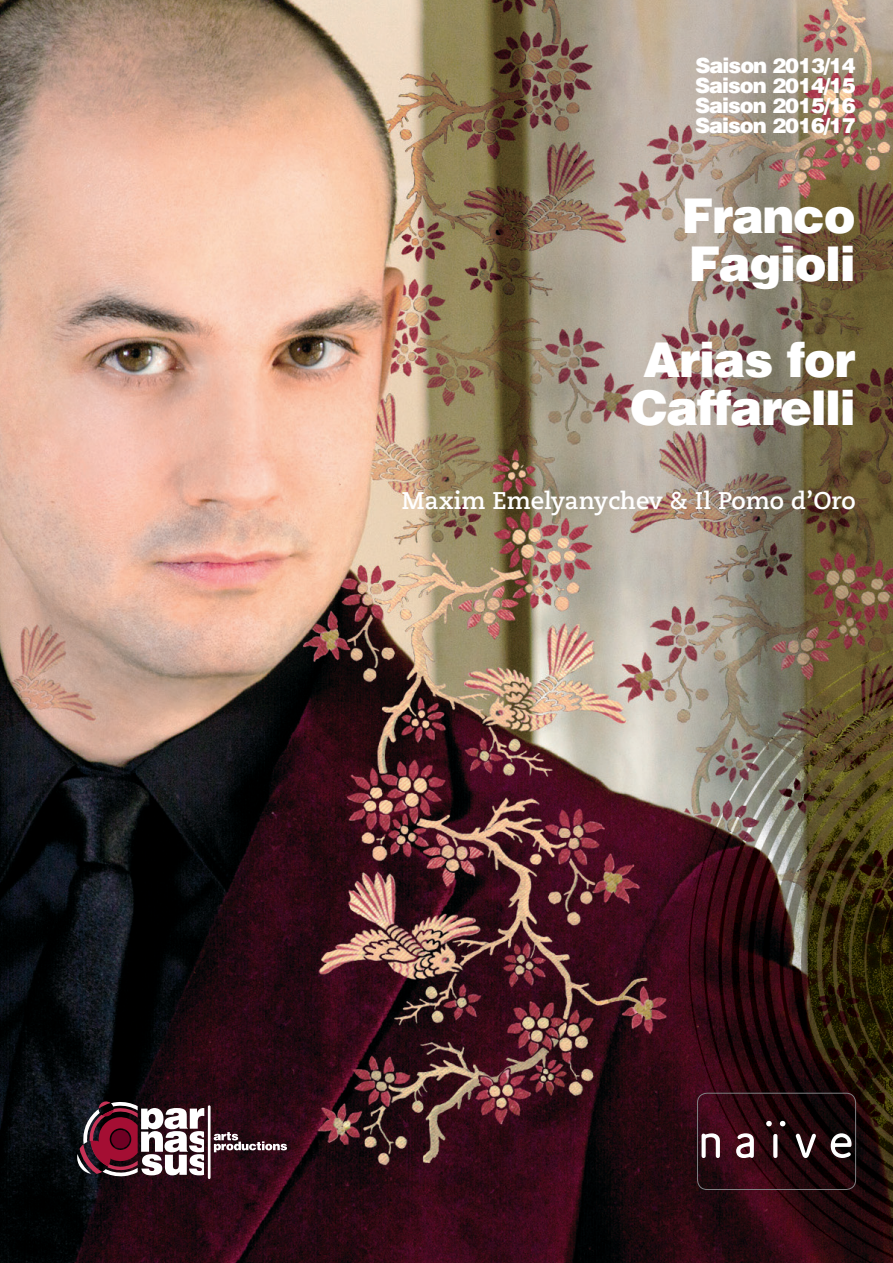
<style>
.page{position:relative;width:893px;height:1263px;background:#fff}
.page>*{position:absolute;margin:0;border:0;box-sizing:border-box;transform-origin:0 0}
.t1{font:900 48px/48px "Helvetica";letter-spacing:-.03em;color:#fff}
.t2{font:700 24px "PMN Caecilia";color:#fff}
.t3{font:900 21px/20px "Helvetica";letter-spacing:-.05em;color:#fff;text-align:justify}
</style>
<div class="page">
<img style="left:0;top:0;width:893px;height:1263px">
<hr style="left:208px;top:1105px;width:3px;height:74px;background:#fff">
<svg style="left:214px;top:1132px;width:73px;height:20px"></svg>
<svg style="left:77px;top:1101px;width:127px;height:76px"></svg>
<div style="left:697px;top:1093px;width:159px;height:97px;border:1px solid #808285;border-radius:9px"></div>
<svg style="left:702px;top:1133px;width:18px;height:25px"></svg>
<svg style="left:736px;top:1133px;width:18px;height:25px"></svg>
<svg style="left:766px;top:1121px;width:19px;height:37px"></svg>
<svg style="left:796px;top:1134px;width:20px;height:24px"></svg>
<svg style="left:831px;top:1133px;width:20px;height:25px"></svg>
<p class="t3" style="left:695px;top:55px;width:162px">Saison 2013/14</p>
<p class="t3" style="left:695px;top:75px;width:162px">Saison 2014/15<br>Saison 2015/16<br>Saison 2016/17</p>
<h1 class="t1" style="left:682px;top:190px;width:176px">Franco<br>Fagioli</h1>
<h1 class="t1" style="left:630px;top:334px;width:227px">Arias for<br>Caffarelli</h1>
<p class="t2" style="left:402px;top:486px;width:455px">Maxim Emelyanychev &amp; Il Pomo d’Oro</p>
</div>
